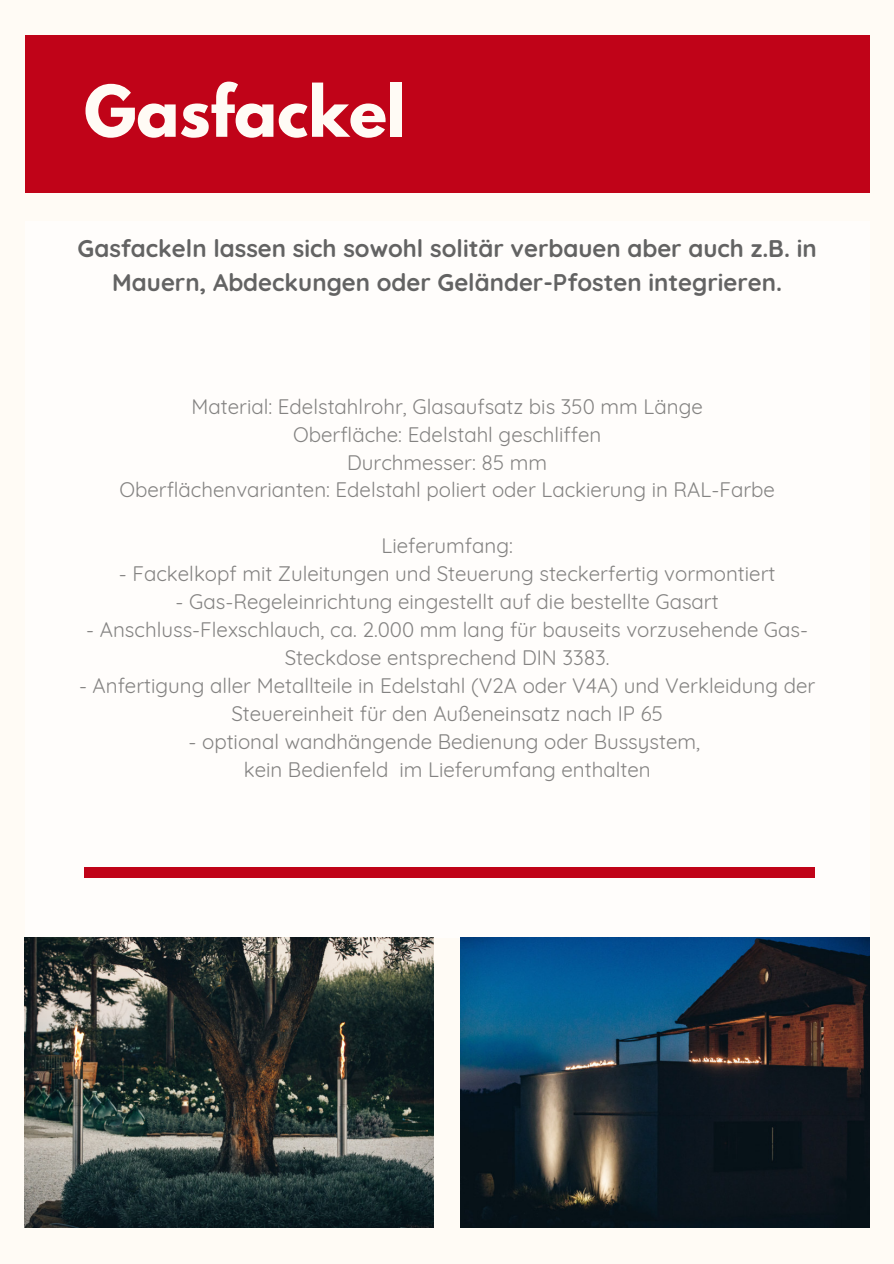
<style>
.page{position:relative;width:894px;height:1264px;background:#fff}
.page>*{position:absolute;margin:0;border:0;box-sizing:border-box;transform-origin:0 0}
.t1{font:700 63px "League Spartan";color:#fffbf5}
.t2{font:700 24px/33.5px "Quicksand";color:#636363;text-align:center}
.t3{font:20.55px/27.9px "Quicksand";color:#848382;text-align:center}
</style>
<div class="page">
<div style="left:0;top:0;width:893px;height:1263px;background:#fffbf5"></div>
<div style="left:25px;top:35px;width:843px;height:158px;background:#c00318"></div>
<div style="left:25px;top:221px;width:843px;height:716px;background:#fff"></div>
<div style="left:84px;top:867px;width:730px;height:11px;background:#c00318"></div>
<img style="left:25px;top:937px;width:409px;height:290px">
<img style="left:460px;top:937px;width:409px;height:290px">
<h1 class="t1" style="left:84px;top:62px;width:323px">Gasfackel</h1>
<p class="t2" style="left:78px;top:230px;width:740px">Gasfackeln lassen sich sowohl solitär verbauen aber auch z.B. in<br>Mauern, Abdeckungen oder Geländer-Pfosten integrieren.</p>
<p class="t3" style="left:119px;top:390px;width:657px">Material: Edelstahlrohr, Glasaufsatz bis 350 mm Länge<br>Oberfläche: Edelstahl geschliffen<br>Durchmesser: 85 mm<br>Oberflächenvarianten: Edelstahl poliert oder Lackierung in RAL-Farbe</p>
<p class="t3" style="left:381px;top:530px;width:133px">Lieferumfang:</p>
<p class="t3" style="left:119px;top:558px;width:658px">- Fackelkopf mit Zuleitungen und Steuerung steckerfertig vormontiert</p>
<p class="t3" style="left:175px;top:586px;width:544px">- Gas-Regeleinrichtung eingestellt auf die bestellte Gasart</p>
<p class="t3" style="left:86px;top:613px;width:723px">- Anschluss-Flexschlauch, ca. 2.000 mm lang für bauseits vorzusehende Gas-<br>Steckdose entsprechend DIN 3383.</p>
<p class="t3" style="left:79px;top:669px;width:737px">- Anfertigung aller Metallteile in Edelstahl (V2A oder V4A) und Verkleidung der<br>Steuereinheit für den Außeneinsatz nach IP 65</p>
<p class="t3" style="left:188px;top:725px;width:513px">- optional wandhängende Bedienung oder Bussystem, kein Bedienfeld im Lieferumfang enthalten</p>
</div>
